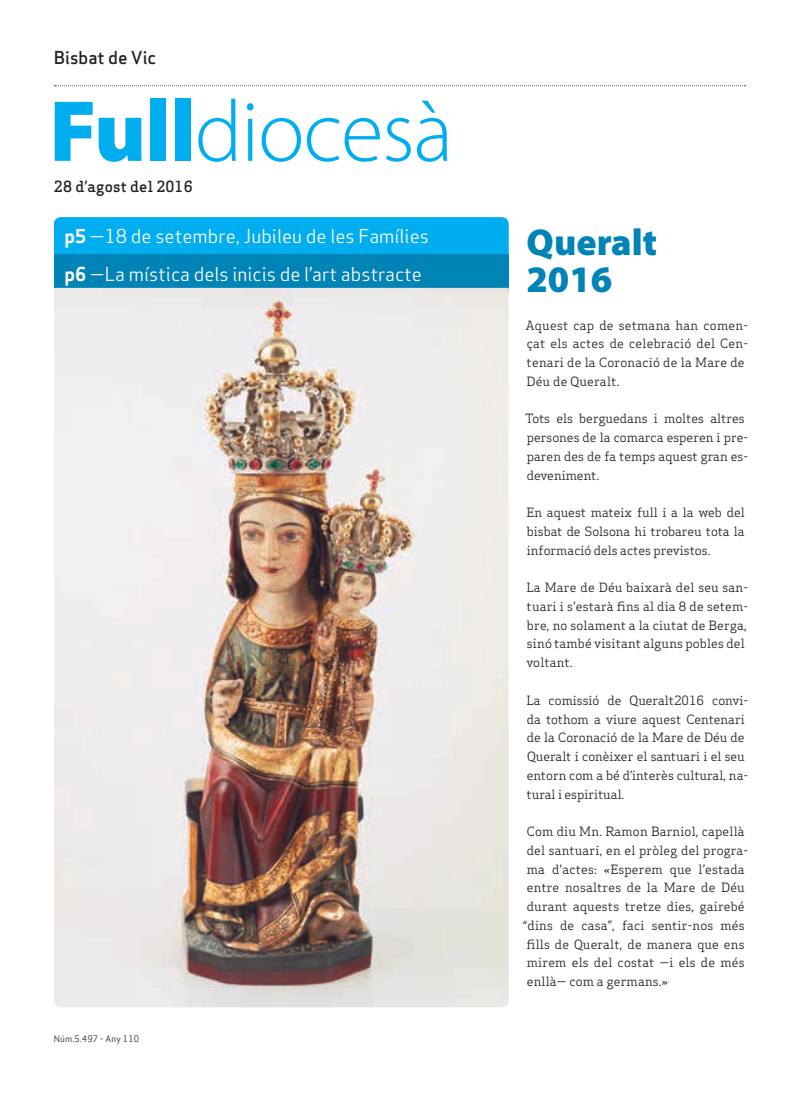
<style>
.page{position:relative;width:799px;height:1098px;background:#fff}
.page>*{position:absolute;margin:0;border:0;box-sizing:border-box;transform-origin:0 0}
.Titulars{font:300 87.5px "Myriad Pro";letter-spacing:-.015em;color:#00aeef}
.Titulars-2{font:900 37.5px/37.5px "Myriad Pro";color:#0083b6}
.Destacat_Portada{font:18.75px "Apex Sans Book T";color:#fff}
.Capçalera{font:17.5px "Apex Sans Medium T";color:#231f20}
.Data{font:500 15px "Apex Serif";letter-spacing:.01em;color:#231f20}
.Text_General{font:12.5px/18.8px "Apex Serif";letter-spacing:.015em;color:#231f20}
.Data_Peu{font:8.75px "Apex Sans Book T";letter-spacing:.02em;color:#231f20}
.s1{font-weight:900}
.s2{font-family:"Apex Sans Bold T"}
</style>
<div class="page">
<svg style="left:54px;top:85px;width:691px;height:1px"></svg>
<div style="left:54px;top:217px;width:455px;height:38px;background:#00aeef"></div>
<div style="left:54px;top:255px;width:455px;height:37px;background:#0083b6"></div>
<img style="left:54px;top:288px;width:455px;height:719px">
<p class="Capçalera" style="left:54px;top:46px;width:104px">Bisbat de Vic</p>
<p class="Titulars" style="left:49px;top:79px;width:405px"><span class="s1">Full</span>diocesà</p>
<p class="Data" style="left:54px;top:177px;width:140px">28 d’agost del 2016</p>
<p class="Destacat_Portada" style="left:65px;top:224px;width:366px"><span class="s2">p5</span> —18 de setembre, Jubileu de les Famílies</p>
<p class="Destacat_Portada" style="left:65px;top:262px;width:359px"><span class="s2">p6</span> —La mística dels inicis de l’art abstracte</p>
<p class="Data_Peu" style="left:54px;top:1033px;width:87px">Núm.5.497 - Any 110</p>
<p class="Titulars-2" style="left:526px;top:222px;width:132px">Queralt<br>2016</p>
<p class="Text_General" style="left:526px;top:316px;width:224px">Aquest cap de setmana han comen&shy;çat els actes de celebració del Cen&shy;tenari de la Coronació de la Mare de<br>Déu de Queralt.</p>
<p class="Text_General" style="left:526px;top:409px;width:224px">Tots els berguedans i moltes altres persones de la comarca esperen i pre&shy;paren des de fa temps aquest gran es&shy;deveniment.</p>
<p class="Text_General" style="left:526px;top:503px;width:220px;text-align:justify">En aquest mateix full i a la web del bisbat de Solsona hi trobareu tota la informació dels actes previstos.</p>
<p class="Text_General" style="left:526px;top:578px;width:223px">La Mare de Déu baixarà del seu san&shy;tuari i s'estarà fins al dia 8 de setem&shy;bre, no solament a la ciutat de Berga, sinó també visitant alguns pobles del voltant.</p>
<p class="Text_General" style="left:526px;top:691px;width:223px">La comissió de Queralt2016 convi&shy;da tothom a viure aquest Centenari de la Coronació de la Mare de Déu de Queralt i conèixer el santuari i el seu entorn com a bé d’interès cultural, na&shy;tural i espiritual.</p>
<p class="Text_General" style="left:523px;top:822px;width:226px">Com diu Mn. Ramon Barniol, capellà del santuari, en el pròleg del progra&shy;ma d'actes: «Esperem que l’estada entre nosaltres de la Mare de Déu durant aquests tretze dies, gairebé “dins de casa”, faci sentir-nos més fills de Queralt, de manera que ens mirem els del costat —i els de més enllà— com a germans.»</p>
</div>
